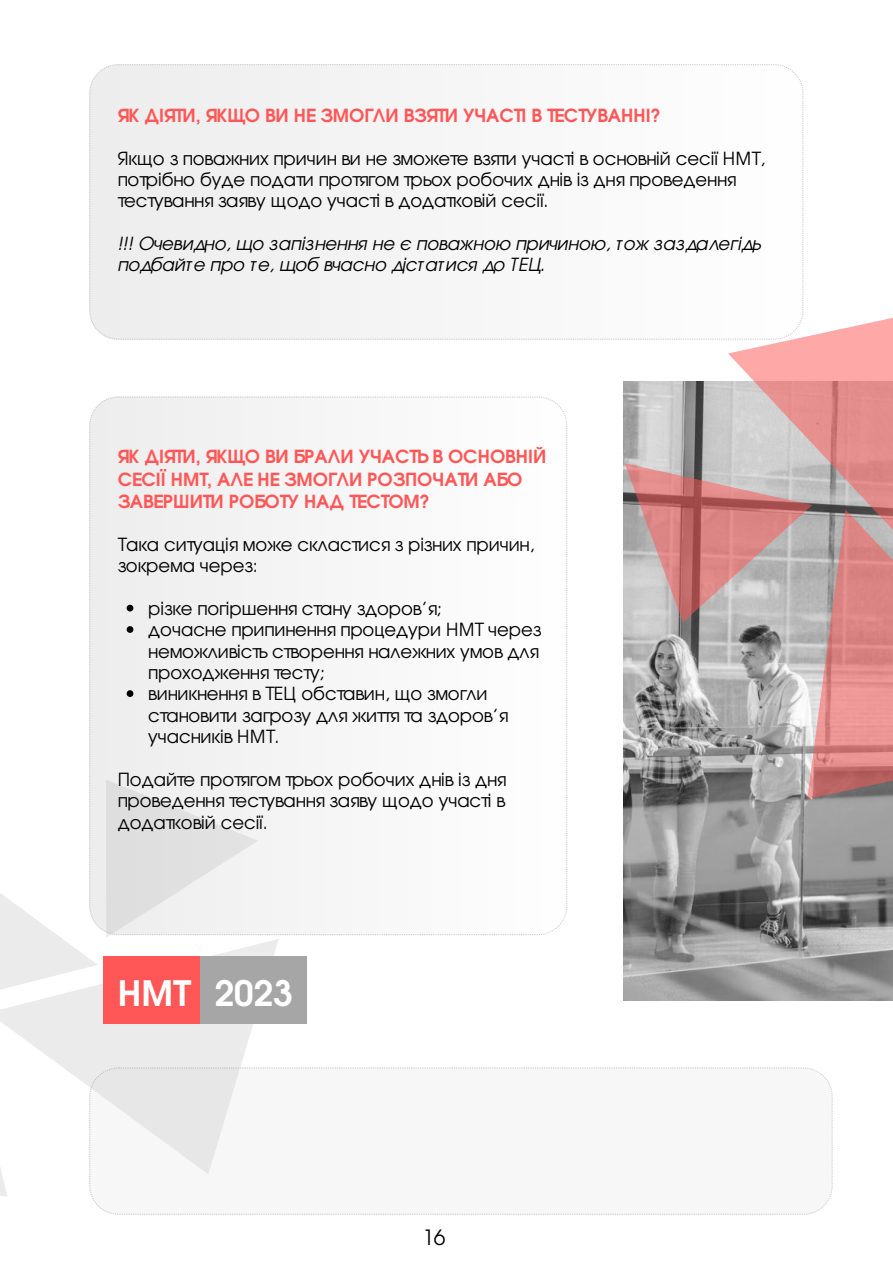
<style>
.page{position:relative;width:893px;height:1264px;background:#fff}
.page>*{position:absolute;margin:0;border:0;box-sizing:border-box;transform-origin:0 0}
.t1{font:700 34.95px "Te X Gyre Adventor";color:#fff}
.t2{font:21px "Te X Gyre Adventor";color:#000}
.t3{font:18px/21.3px "Te X Gyre Adventor";color:#000}
.t4{font:700 18px/22.5px "Te X Gyre Adventor";color:#ff5757}
.t5{font:italic 18px/21.3px "Te X Gyre Adventor";color:#000}
</style>
<div class="page">
<div style="left:89px;top:64px;width:714px;height:276px;background:#f5f5f5"></div>
<svg style="left:98px;top:939px;width:181px;height:128px;fill:#ebebeb"></svg>
<svg style="left:0;top:893px;width:98px;height:303px"></svg>
<svg style="left:89px;top:396px;width:478px;height:539px;fill:#f6f6f6"></svg>
<svg style="left:127px;top:604px;width:6px;height:7px"></svg>
<svg style="left:127px;top:626px;width:6px;height:7px"></svg>
<svg style="left:127px;top:690px;width:6px;height:7px"></svg>
<svg style="left:89px;top:1067px;width:743px;height:147px"></svg>
<div style="left:104px;top:956px;width:98px;height:68px;background:#ff5757"></div>
<div style="left:201px;top:956px;width:106px;height:68px;background:#a6a6a6"></div>
<img style="left:623px;top:381px;width:269px;height:619px">
<svg style="left:728px;top:298px;width:164px;height:165px"></svg>
<svg style="left:624px;top:463px;width:268px;height:336px;background:#ba9b9b"></svg>
<p class="t4" style="left:118px;top:102px;width:544px">ЯК ДІЯТИ, ЯКЩО ВИ НЕ ЗМОГЛИ ВЗЯТИ УЧАСТІ В ТЕСТУВАННІ?</p>
<p class="t3" style="left:118px;top:146px;width:649px">Якщо з поважних причин ви не зможете взяти участі в основній сесії НМТ, потрібно буде подати протягом трьох робочих днів із дня проведення тестування заяву щодо участі в додатковій сесії.</p>
<p class="t5" style="left:118px;top:232px;width:644px">!!! Очевидно, що запізнення не є поважною причиною, тож заздалегідь подбайте про те, щоб вчасно дістатися до ТЕЦ.</p>
<p class="t4" style="left:118px;top:443px;width:430px">ЯК ДІЯТИ, ЯКЩО ВИ БРАЛИ УЧАСТЬ В ОСНОВНІЙ<br>СЕСІЇ НМТ, АЛЕ НЕ ЗМОГЛИ РОЗПОЧАТИ АБО<br>ЗАВЕРШИТИ РОБОТУ НАД ТЕСТОМ?</p>
<p class="t3" style="left:118px;top:532px;width:418px">Така ситуація може скластися з різних причин, зокрема через:</p>
<p class="t3" style="left:148px;top:596px;width:394px">різке погіршення стану здоров’я;<br>дочасне припинення процедури НМТ через неможливість створення належних умов для проходження тесту;<br>виникнення в ТЕЦ обставин, що змогли становити загрозу для життя та здоров’я учасників НМТ.</p>
<p class="t3" style="left:118px;top:767px;width:389px;text-align:justify">Подайте протягом трьох робочих днів із дня проведення тестування заяву щодо участі в додатковій сесії.</p>
<h1 class="t1" style="left:118px;top:962px;width:177px">НМТ 2023</h1>
<p class="t2" style="left:422px;top:1220px;width:25px">16</p>
</div>
